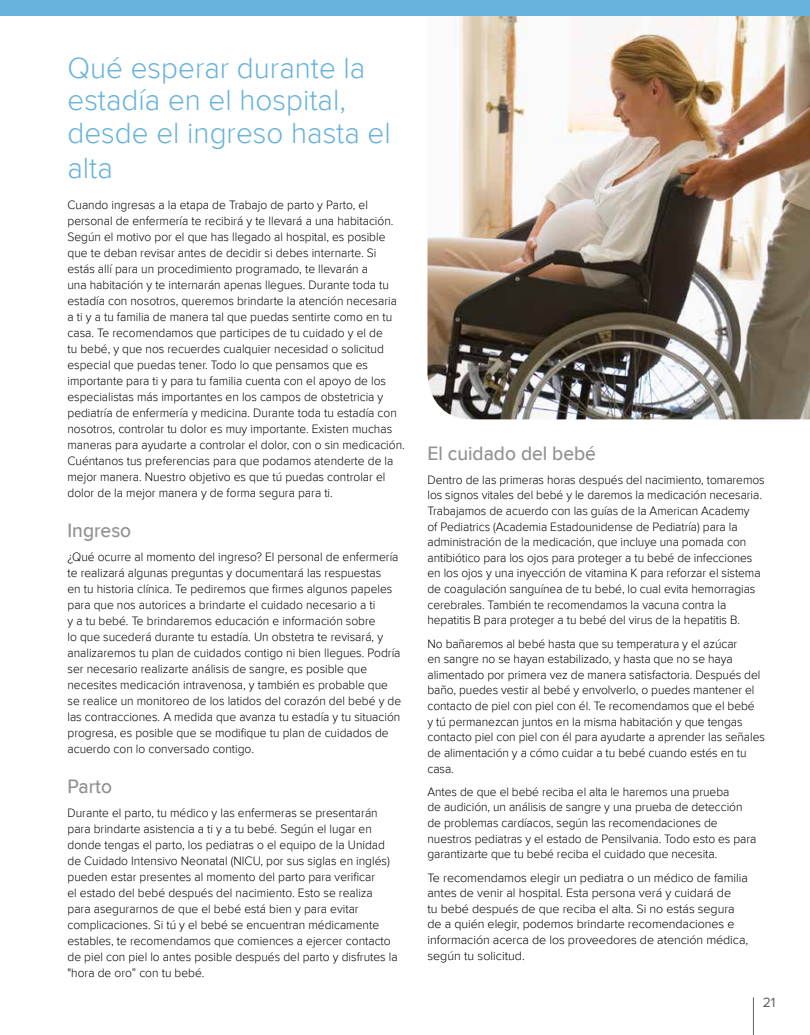
<style>
.page{position:relative;width:810px;height:1035px;background:#fff}
.page>*{position:absolute;margin:0;border:0;box-sizing:border-box;transform-origin:0 0}
.t1{font:300 30px/33.4px "Proxima Nova";color:#66b2dc}
.t2{font:500 20px "Proxima Nova";color:#909193;scale:.96 1}
.t3{font:13.75px "Proxima Nova";color:#606165}
.t4{font:300 12.5px/16px "Proxima Nova";color:#000;scale:.96 1}
.t5{font:300 12.5px/15.6px "Proxima Nova";color:#000}
</style>
<div class="page">
<img style="left:428px;top:16px;width:382px;height:403px">
<div style="left:0;top:0;width:810px;height:16px;background:#66b2dc"></div>
<hr style="left:753px;top:997px;width:1px;height:38px;background:#606165">
<h1 class="t1" style="left:68px;top:52px;width:325px">Qué esperar durante la estadía en el hospital, desde el ingreso hasta el alta</h1>
<p class="t4" style="left:68px;top:197px;width:353px">Cuando ingresas a la etapa de Trabajo de parto y Parto, el personal de enfermería te recibirá y te llevará a una habitación.<br>Según el motivo por el que has llegado al hospital, es posible que te deban revisar antes de decidir si debes internarte. Si estás allí para un procedimiento programado, te llevarán a<br>una habitación y te internarán apenas llegues. Durante toda tu estadía con nosotros, queremos brindarte la atención necesaria a ti y a tu familia de manera tal que puedas sentirte como en tu casa. Te recomendamos que participes de tu cuidado y el de<br>tu bebé, y que nos recuerdes cualquier necesidad o solicitud especial que puedas tener. Todo lo que pensamos que es importante para ti y para tu familia cuenta con el apoyo de los especialistas más importantes en los campos de obstetricia y pediatría de enfermería y medicina. Durante toda tu estadía con nosotros, controlar tu dolor es muy importante. Existen muchas maneras para ayudarte a controlar el dolor, con o sin medicación.<br>Cuéntanos tus preferencias para que podamos atenderte de la mejor manera. Nuestro objetivo es que tú puedas controlar el dolor de la mejor manera y de forma segura para ti.</p>
<h2 class="t2" style="left:68px;top:519px;width:68px">Ingreso</h2>
<p class="t4" style="left:68px;top:549px;width:349px">¿Qué ocurre al momento del ingreso? El personal de enfermería te realizará algunas preguntas y documentará las respuestas<br>en tu historia clínica. Te pediremos que firmes algunos papeles para que nos autorices a brindarte el cuidado necesario a ti<br>y a tu bebé. Te brindaremos educación e información sobre<br>lo que sucederá durante tu estadía. Un obstetra te revisará, y analizaremos tu plan de cuidados contigo ni bien llegues. Podría ser necesario realizarte análisis de sangre, es posible que necesites medicación intravenosa, y también es probable que se realice un monitoreo de los latidos del corazón del bebé y de las contracciones. A medida que avanza tu estadía y tu situación progresa, es posible que se modifique tu plan de cuidados de acuerdo con lo conversado contigo.</p>
<h2 class="t2" style="left:68px;top:775px;width:48px">Parto</h2>
<p class="t4" style="left:68px;top:805px;width:345px">Durante el parto, tu médico y las enfermeras se presentarán para brindarte asistencia a ti y a tu bebé. Según el lugar en donde tengas el parto, los pediatras o el equipo de la Unidad de Cuidado Intensivo Neonatal (NICU, por sus siglas en inglés) pueden estar presentes al momento del parto para verificar<br>el estado del bebé después del nacimiento. Esto se realiza para asegurarnos de que el bebé está bien y para evitar complicaciones. Si tú y el bebé se encuentran médicamente estables, te recomendamos que comiences a ejercer contacto de piel con piel lo antes posible después del parto y disfrutes la "hora de oro” con tu bebé.</p>
<h2 class="t2" style="left:428px;top:442px;width:177px">El cuidado del bebé</h2>
<p class="t4" style="left:428px;top:472px;width:353px;line-height:15.6px">Dentro de las primeras horas después del nacimiento, tomaremos los signos vitales del bebé y le daremos la medicación necesaria.<br>Trabajamos de acuerdo con las guías de la American Academy<br>of Pediatrics (Academia Estadounidense de Pediatría) para la administración de la medicación, que incluye una pomada con antibiótico para los ojos para proteger a tu bebé de infecciones en los ojos y una inyección de vitamina K para reforzar el sistema de coagulación sanguínea de tu bebé, lo cual evita hemorragias cerebrales. También te recomendamos la vacuna contra la hepatitis B para proteger a tu bebé del virus de la hepatitis B.</p>
<p class="t4" style="left:428px;top:636px;width:353px;line-height:15.6px">No bañaremos al bebé hasta que su temperatura y el azúcar<br>en sangre no se hayan estabilizado, y hasta que no se haya alimentado por primera vez de manera satisfactoria. Después del baño, puedes vestir al bebé y envolverlo, o puedes mantener el contacto de piel con piel con él. Te recomendamos que el bebé<br>y tú permanezcan juntos en la misma habitación y que tengas contacto piel con piel con él para ayudarte a aprender las señales de alimentación y a cómo cuidar a tu bebé cuando estés en tu casa.</p>
<p class="t4" style="left:428px;top:784px;width:344px;line-height:15.6px">Antes de que el bebé reciba el alta le haremos una prueba<br>de audición, un análisis de sangre y una prueba de detección de problemas cardíacos, según las recomendaciones de nuestros pediatras y el estado de Pensilvania. Todo esto es para garantizarte que tu bebé reciba el cuidado que necesita.</p>
<p class="t5" style="left:428px;top:870px;width:322px">Te recomendamos elegir un pediatra o un médico de familia antes de venir al hospital. Esta persona verá y cuidará de<br>tu bebé después de que reciba el alta. Si no estás segura de a quién elegir, podemos brindarte recomendaciones e información acerca de los proveedores de atención médica, según tu solicitud.</p>
<p class="t3" style="left:763px;top:995px;width:14px">21</p>
</div>
